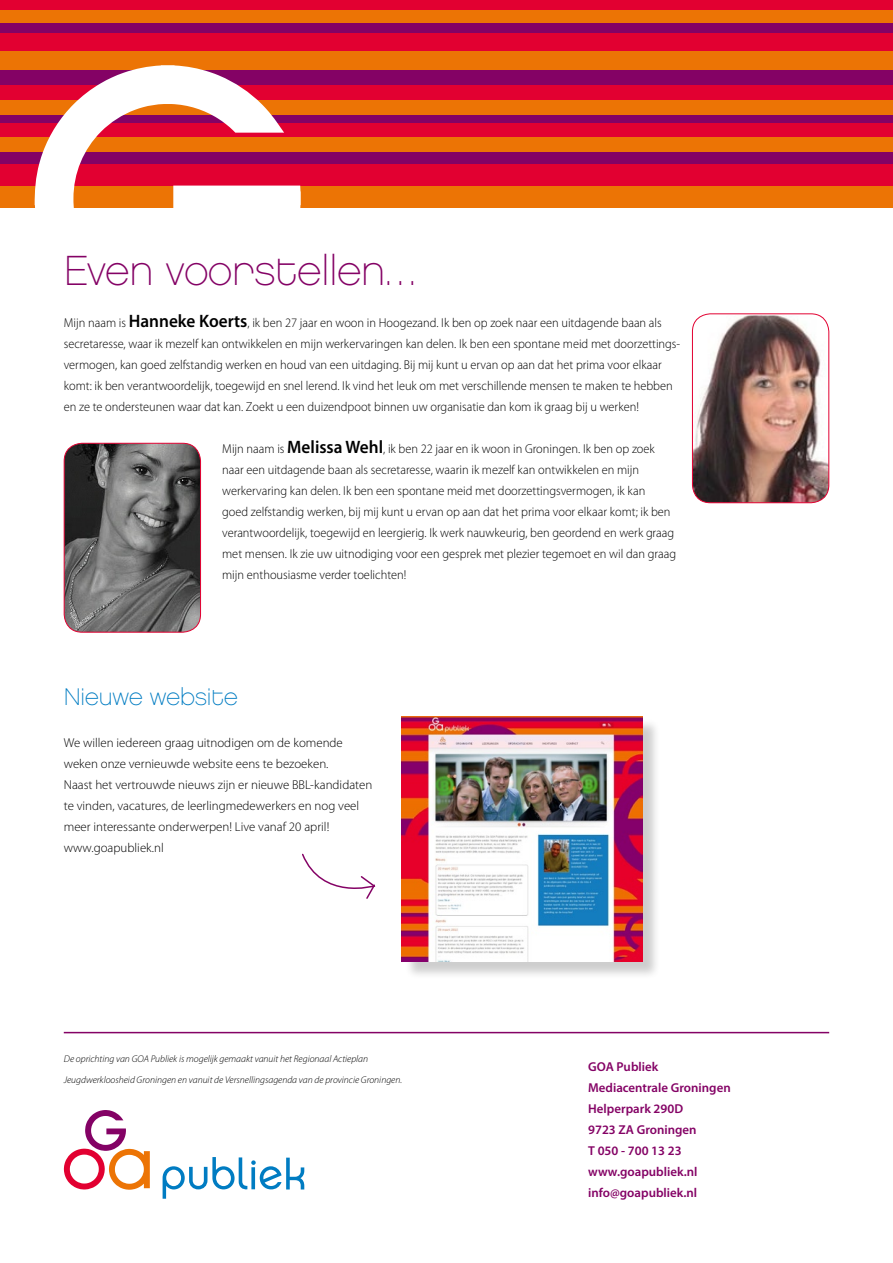
<style>
.page{position:relative;width:893px;height:1263px;background:#fff}
.page>*{position:absolute;margin:0;border:0;box-sizing:border-box;transform-origin:0 0}
.t1{font:42px "Chalet Paris Nineteen Eighty";color:#840265}
.t2{font:24px "Chalet Paris Nineteen Eighty";color:#007cc2}
.t3{font:300 12.9px/21px "Myriad Pro";color:#000;scale:.96 1}
.t4{font:300 12.9px/21px "Myriad Pro";color:#000}
.t5{font:600 12.9px/21px "Myriad Pro";color:#840265}
.t6{font:italic 300 9.75px/21px "Myriad Pro";color:#000}
.s1{font-weight:600;font-size:18px}
</style>
<div class="page">
<div style="left:0;top:152px;width:893px;height:14px;background:#840265"></div>
<div style="left:0;top:164px;width:893px;height:22px;background:#e20031"></div>
<div style="left:0;top:186px;width:893px;height:21px;background:#ec7405"></div>
<div style="left:0;top:114px;width:893px;height:10px;background:#840265"></div>
<div style="left:0;top:123px;width:893px;height:14px;background:#e20031"></div>
<div style="left:0;top:137px;width:893px;height:15px;background:#ec7405"></div>
<div style="left:0;top:69px;width:893px;height:17px;background:#840265"></div>
<div style="left:0;top:85px;width:893px;height:15px;background:#e20031"></div>
<div style="left:0;top:100px;width:893px;height:14px;background:#ec7405"></div>
<div style="left:0;top:23px;width:893px;height:11px;background:#840265"></div>
<div style="left:0;top:33px;width:893px;height:18px;background:#e20031"></div>
<div style="left:0;top:51px;width:893px;height:18px;background:#ec7405"></div>
<div style="left:0;top:0;width:893px;height:11px;background:#e20031"></div>
<div style="left:0;top:11px;width:893px;height:12px;background:#ec7405"></div>
<svg style="left:35px;top:65px;width:266px;height:143px"></svg>
<svg style="left:64px;top:1110px;width:86px;height:80px"></svg>
<svg style="left:163px;top:1157px;width:141px;height:42px"></svg>
<img style="left:692px;top:315px;width:137px;height:188px">
<div style="left:692px;top:313px;width:137px;height:190px;border:1px solid #e20031;border-radius:18px"></div>
<img style="left:64px;top:443px;width:137px;height:189px">
<div style="left:64px;top:443px;width:137px;height:189px;border:1px solid #e20031;border-radius:18px"></div>
<hr style="left:64px;top:1032px;width:765px;height:1px;background:#840265">
<div style="left:404px;top:718px;width:257px;height:262px;background:#000;opacity:.2"></div>
<img style="left:401px;top:716px;width:241px;height:245px">
<svg style="left:302px;top:853px;width:74px;height:46px"></svg>
<h1 class="t1" style="left:64px;top:246px;width:354px">Even voorstellen…</h1>
<p class="t3" style="left:64px;top:312px;width:644px">Mijn naam is <span class="s1">Hanneke Koerts</span>, ik ben 27 jaar en woon in Hoogezand. Ik ben op zoek naar een uitdagende baan als secretaresse, waar ik mezelf kan ontwikkelen en mijn werkervaringen kan delen. Ik ben een spontane meid met doorzettings&shy;vermogen, kan goed zelfstandig werken en houd van een uitdaging. Bij mij kunt u ervan op aan dat het prima voor elkaar komt: ik ben verantwoordelijk, toegewijd en snel lerend. Ik vind het leuk om met verschillende mensen te maken te hebben en ze te ondersteunen waar dat kan. Zoekt u een duizendpoot binnen uw organisatie dan kom ik graag bij u werken!</p>
<p class="t3" style="left:222px;top:438px;width:474px">Mijn naam is <span class="s1">Melissa Wehl</span>, ik ben 22 jaar en ik woon in Groningen. Ik ben op zoek naar een uitdagende baan als secretaresse, waarin ik mezelf kan ontwikkelen en mijn werkervaring kan delen. Ik ben een spontane meid met doorzettingsvermogen, ik kan<br>goed zelfstandig werken, bij mij kunt u ervan op aan dat het prima voor elkaar komt; ik ben verantwoordelijk, toegewijd en leergierig. Ik werk nauwkeurig, ben geordend en werk graag met mensen. Ik zie uw uitnodiging voor een gesprek met plezier tegemoet en wil dan graag mijn enthousiasme verder toelichten!</p>
<h2 class="t2" style="left:64px;top:683px;width:175px">Nieuwe website</h2>
<p class="t4" style="left:64px;top:732px;width:310px">We willen iedereen graag uitnodigen om de komende weken onze vernieuwde website eens te bezoeken.<br>Naast het vertrouwde nieuws zijn er nieuwe BBL-kandidaten te vinden, vacatures, de leerlingmedewerkers en nog veel meer interessante onderwerpen! Live vanaf 20 april! www.goapubliek.nl</p>
<p class="t6" style="left:64px;top:1049px;width:340px">De oprichting van GOA Publiek is mogelijk gemaakt vanuit het Regionaal Actieplan<br>Jeugdwerkloosheid Groningen en vanuit de Versnellingsagenda van de provincie Groningen.</p>
<p class="t5" style="left:588px;top:1056px;width:144px">GOA Publiek<br>Mediacentrale Groningen<br>Helperpark 290D<br>9723 ZA Groningen<br>T 050 - 700 13 23 www.goapubliek.nl info@goapubliek.nl</p>
</div>
